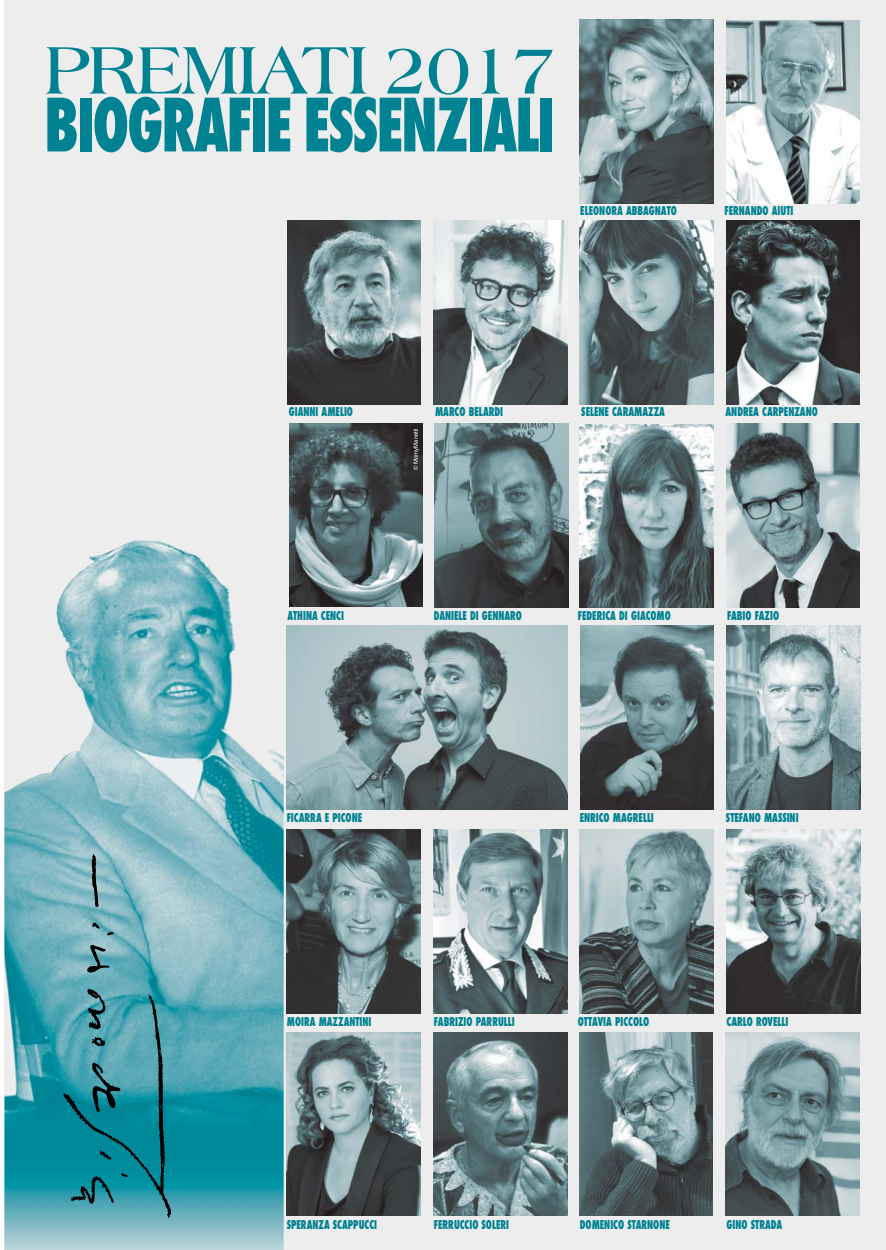
<style>
.page{position:relative;width:886px;height:1250px;background:#fff}
.page>*{position:absolute;margin:0;border:0;box-sizing:border-box;transform-origin:0 0}
.t1{font:800 condensed 71.25px "Futura";letter-spacing:-.03em;color:#008292;scale:.8 1}
.t2{font:700 71.25px "Americana BT";letter-spacing:-.015em;color:#008292;scale:.93 1}
.t3{font:800 condensed 11.85px "Futura";color:#008292;scale:.8 1}
.t4{font:6px "Helvetica";color:#fff}
</style>
<div class="page">
<div style="left:4px;top:0;width:881px;height:1250px;background:#ededee"></div>
<img style="left:4px;top:540px;width:279px;height:710px">
<img style="left:61px;top:850px;width:115px;height:370px">
<img style="left:434px;top:424px;width:134px;height:183px">
<img style="left:579px;top:424px;width:134px;height:183px">
<img style="left:726px;top:424px;width:133px;height:183px">
<img style="left:287px;top:626px;width:280px;height:183px">
<img style="left:726px;top:830px;width:133px;height:183px">
<img style="left:579px;top:221px;width:134px;height:183px">
<img style="left:433px;top:221px;width:134px;height:183px">
<img style="left:289px;top:423px;width:134px;height:183px">
<img style="left:726px;top:221px;width:133px;height:183px">
<img style="left:580px;top:626px;width:133px;height:183px">
<img style="left:726px;top:626px;width:133px;height:183px">
<img style="left:726px;top:21px;width:133px;height:182px">
<img style="left:579px;top:20px;width:134px;height:183px">
<img style="left:579px;top:830px;width:134px;height:183px">
<img style="left:287px;top:221px;width:134px;height:183px">
<img style="left:434px;top:830px;width:133px;height:183px">
<img style="left:287px;top:830px;width:133px;height:183px">
<img style="left:725px;top:1032px;width:134px;height:183px">
<img style="left:579px;top:1032px;width:133px;height:183px">
<img style="left:434px;top:1032px;width:133px;height:183px">
<img style="left:287px;top:1032px;width:133px;height:184px">
<h1 class="t2" style="left:44px;top:46px;width:550px">PREMIATI 2017</h1>
<h1 class="t1" style="left:44px;top:95px;width:639px">BIOGRAFIE ESSENZIALI</h1>
<p class="t3" style="left:580px;top:205px;width:122px">ELEONORA ABBAGNATO</p>
<p class="t3" style="left:724px;top:205px;width:87px">FERNANDO AIUTI</p>
<p class="t3" style="left:289px;top:406px;width:82px">GIANNI AMELIO</p>
<p class="t4" style="left:413px;top:470px;width:43px;rotate:-90deg">© MomyManetti</p>
<p class="t3" style="left:435px;top:406px;width:87px">MARCO BELARDI</p>
<p class="t3" style="left:581px;top:406px;width:106px">SELENE CARAMAZZA</p>
<p class="t3" style="left:725px;top:406px;width:117px">ANDREA CARPENZANO</p>
<p class="t3" style="left:287px;top:611px;width:72px">ATHINA CENCI</p>
<p class="t3" style="left:433px;top:611px;width:112px">DANIELE DI GENNARO</p>
<p class="t3" style="left:578px;top:611px;width:118px">FEDERICA DI GIACOMO</p>
<p class="t3" style="left:727px;top:611px;width:66px">FABIO FAZIO</p>
<p class="t3" style="left:287px;top:812px;width:96px">FICARRA E PICONE</p>
<p class="t3" style="left:579px;top:812px;width:94px">ENRICO MAGRELLI</p>
<p class="t3" style="left:725px;top:812px;width:92px">STEFANO MASSINI</p>
<p class="t3" style="left:287px;top:1016px;width:107px">MOIRA MAZZANTINI</p>
<p class="t3" style="left:434px;top:1016px;width:103px">FABRIZIO PARRULLI</p>
<p class="t3" style="left:577px;top:1016px;width:91px">OTTAVIA PICCOLO</p>
<p class="t3" style="left:726px;top:1016px;width:79px">CARLO ROVELLI</p>
<p class="t3" style="left:287px;top:1219px;width:114px">SPERANZA SCAPPUCCI</p>
<p class="t3" style="left:434px;top:1219px;width:95px">FERRUCCIO SOLERI</p>
<p class="t3" style="left:579px;top:1219px;width:114px">DOMENICO STARNONE</p>
<p class="t3" style="left:726px;top:1219px;width:71px">GINO STRADA</p>
</div>
